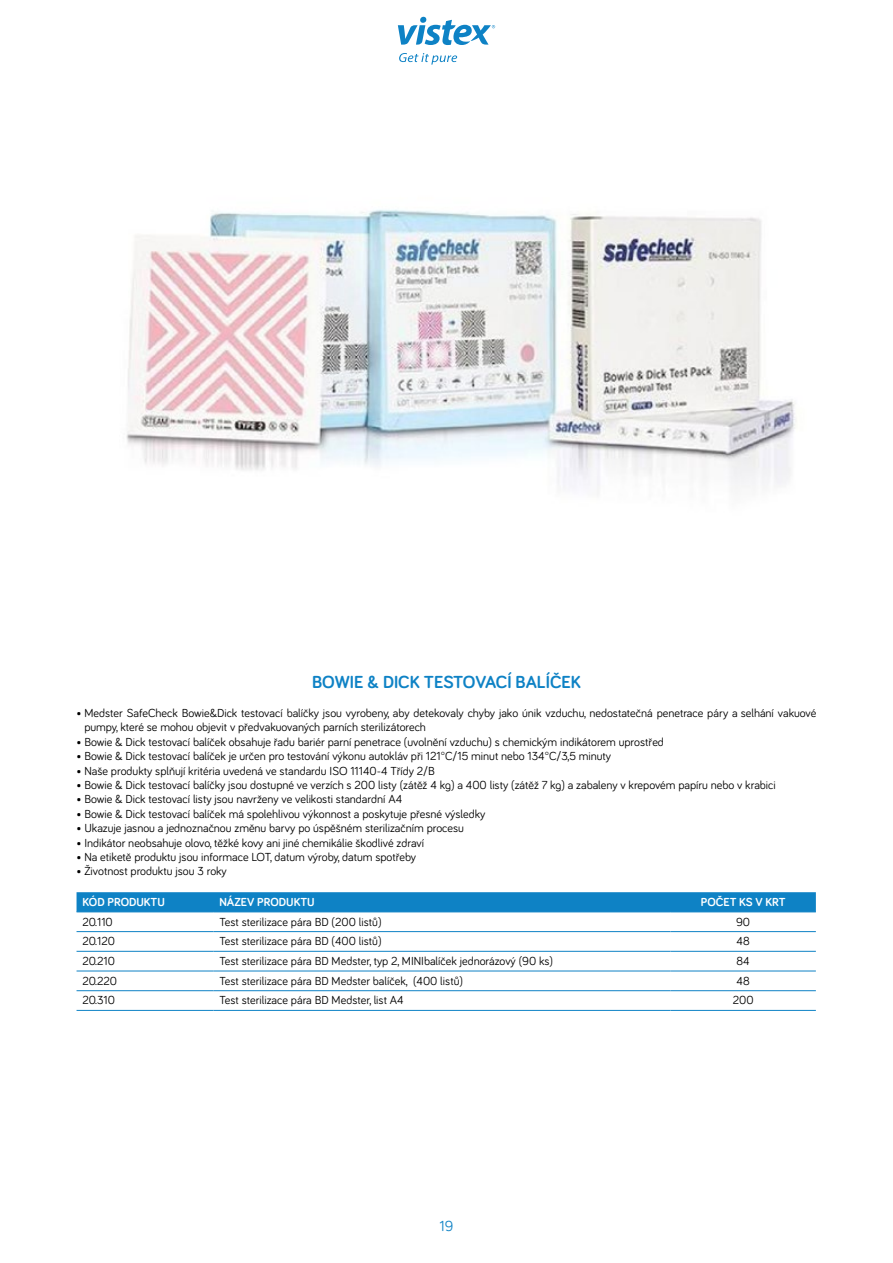
<style>
.page{position:relative;width:893px;height:1263px;background:#fff}
.page>*{position:absolute;margin:0;border:0;box-sizing:border-box;transform-origin:0 0}
.t1{font:700 18px "Bariol";color:#0e82c5}
.t2{font:15px "Bariol";color:#0e82c5}
.t3{font:12px/14.4px "Bariol";color:#000}
.t4{font:700 12px "Bariol";color:#fff}
</style>
<div class="page">
<svg style="left:398px;top:17px;width:97px;height:28px"></svg>
<svg style="left:399px;top:53px;width:58px;height:12px"></svg>
<div style="left:77px;top:892px;width:739px;height:20px;background:#0e82c5"></div>
<hr style="left:77px;top:912px;width:136px;height:1px;background:#0e82c5">
<hr style="left:213px;top:912px;width:457px;height:1px;background:#0e82c5">
<hr style="left:670px;top:912px;width:146px;height:1px;background:#0e82c5">
<hr style="left:77px;top:931px;width:136px;height:1px;background:#0e82c5">
<hr style="left:213px;top:931px;width:457px;height:1px;background:#0e82c5">
<hr style="left:670px;top:931px;width:146px;height:1px;background:#0e82c5">
<hr style="left:77px;top:951px;width:136px;height:1px;background:#0e82c5">
<hr style="left:213px;top:951px;width:457px;height:1px;background:#0e82c5">
<hr style="left:670px;top:951px;width:146px;height:1px;background:#0e82c5">
<hr style="left:77px;top:971px;width:136px;height:1px;background:#0e82c5">
<hr style="left:213px;top:971px;width:457px;height:1px;background:#0e82c5">
<hr style="left:670px;top:971px;width:146px;height:1px;background:#0e82c5">
<hr style="left:77px;top:990px;width:136px;height:1px;background:#0e82c5">
<hr style="left:213px;top:990px;width:457px;height:1px;background:#0e82c5">
<hr style="left:670px;top:990px;width:146px;height:1px;background:#0e82c5">
<hr style="left:77px;top:1010px;width:136px;height:1px;background:#0e82c5">
<hr style="left:213px;top:1010px;width:457px;height:1px;background:#0e82c5">
<hr style="left:670px;top:1010px;width:146px;height:1px;background:#0e82c5">
<img style="left:126px;top:209px;width:670px;height:279px">
<h1 class="t1" style="left:312px;top:670px;width:270px">BOWIE &amp; DICK TESTOVACÍ BALÍČEK</h1>
<p class="t3" style="left:84px;top:705px;width:733px;text-indent:-8px">• Medster SafeCheck Bowie&amp;Dick testovací balíčky jsou vyrobeny, aby detekovaly chyby jako únik vzduchu, nedostatečná penetrace páry a selhání vakuové pumpy, které se mohou objevit v předvakuovaných parních sterilizátorech</p>
<p class="t3" style="left:77px;top:734px;width:589px">• Bowie &amp; Dick testovací balíček obsahuje řadu bariér parní penetrace (uvolnění vzduchu) s chemickým indikátorem uprostřed</p>
<p class="t3" style="left:77px;top:748px;width:536px">• Bowie &amp; Dick testovací balíček je určen pro testování výkonu autokláv při 121°C/15 minut nebo 134°C/3,5 minuty</p>
<p class="t3" style="left:77px;top:763px;width:360px">• Naše produkty splňují kritéria uvedená ve standardu ISO 11140-4 Třídy 2/B</p>
<p class="t3" style="left:77px;top:777px;width:701px">• Bowie &amp; Dick testovací balíčky jsou dostupné ve verzích s 200 listy (zátěž 4 kg) a 400 listy (zátěž 7 kg) a zabaleny v krepovém papíru nebo v krabici</p>
<p class="t3" style="left:77px;top:792px;width:327px">• Bowie &amp; Dick testovací listy jsou navrženy ve velikosti standardní A4</p>
<p class="t3" style="left:77px;top:806px;width:410px">• Bowie &amp; Dick testovací balíček má spolehlivou výkonnost a poskytuje přesné výsledky</p>
<p class="t3" style="left:77px;top:820px;width:389px">• Ukazuje jasnou a jednoznačnou změnu barvy po úspěšném sterilizačním procesu</p>
<p class="t3" style="left:77px;top:835px;width:349px">• Indikátor neobsahuje olovo, těžké kovy ani jiné chemikálie škodlivé zdraví</p>
<p class="t3" style="left:77px;top:849px;width:341px">• Na etiketě produktu jsou informace LOT, datum výroby, datum spotřeby</p>
<p class="t3" style="left:77px;top:864px;width:152px">• Životnost produktu jsou 3 roky</p>
<p class="t4" style="left:83px;top:894px;width:84px">KÓD PRODUKTU</p>
<p class="t4" style="left:219px;top:894px;width:97px">NÁZEV PRODUKTU</p>
<p class="t4" style="left:701px;top:894px;width:86px">POČET KS V KRT</p>
<p class="t3" style="left:83px;top:914px;width:32px">20.110</p>
<p class="t3" style="left:219px;top:914px;width:164px">Test sterilizace pára BD (200 listů)</p>
<p class="t3" style="left:736px;top:914px;width:16px">90</p>
<p class="t3" style="left:83px;top:933px;width:34px">20.120</p>
<p class="t3" style="left:219px;top:933px;width:164px">Test sterilizace pára BD (400 listů)</p>
<p class="t3" style="left:737px;top:933px;width:15px">48</p>
<p class="t3" style="left:83px;top:953px;width:34px">20.210</p>
<p class="t3" style="left:219px;top:953px;width:335px">Test sterilizace pára BD Medster, typ 2, MINIbalíček jednorázový (90 ks)</p>
<p class="t3" style="left:737px;top:953px;width:15px">84</p>
<p class="t3" style="left:83px;top:973px;width:36px">20.220</p>
<p class="t3" style="left:219px;top:973px;width:245px">Test sterilizace pára BD Medster balíček, (400 listů)</p>
<p class="t3" style="left:737px;top:973px;width:15px">48</p>
<p class="t3" style="left:83px;top:992px;width:34px">20.310</p>
<p class="t3" style="left:219px;top:992px;width:186px">Test sterilizace pára BD Medster, list A4</p>
<p class="t3" style="left:733px;top:992px;width:22px">200</p>
<p class="t2" style="left:440px;top:1215px;width:15px">19</p>
</div>
